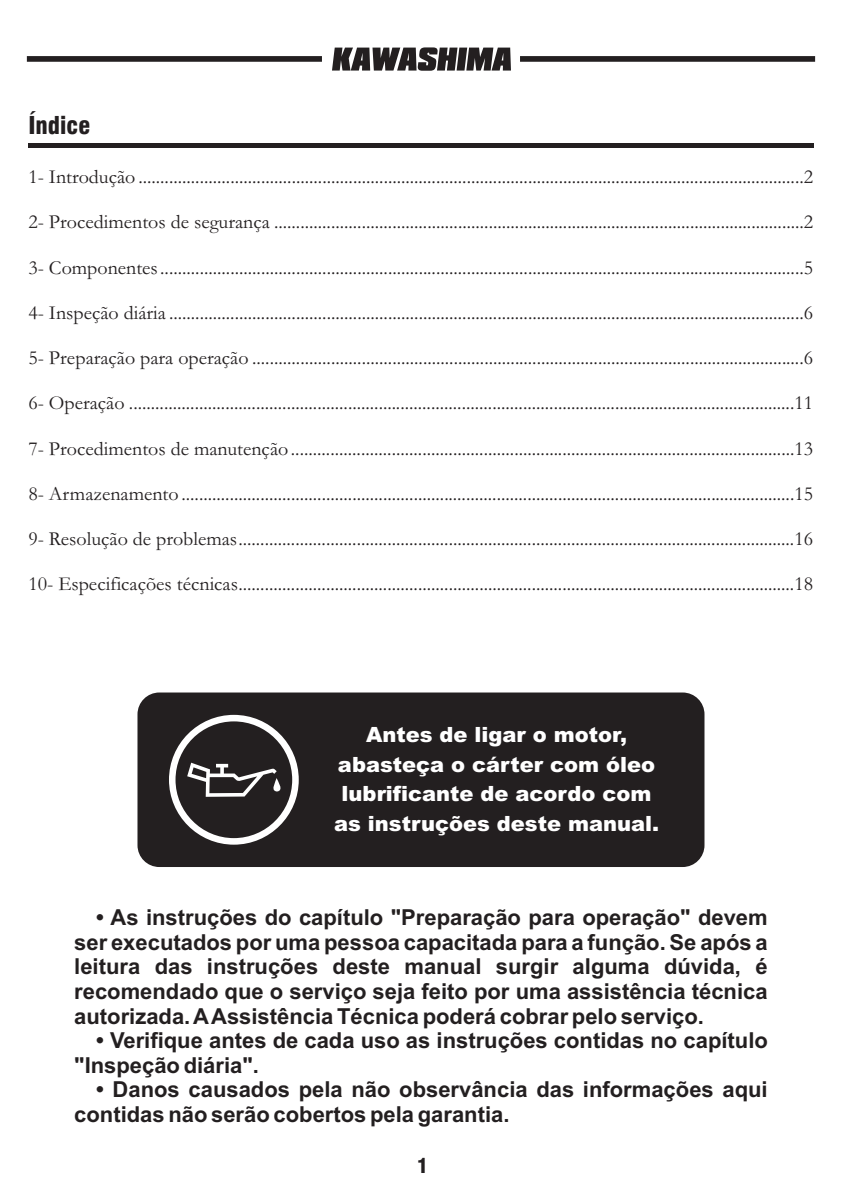
<style>
.page{position:relative;width:842px;height:1191px;background:#fff}
.page>*{position:absolute;margin:0;border:0;box-sizing:border-box;transform-origin:0 0}
.t1{font:900 condensed 24px "Swiss 721 BT";color:#231f20}
.t2{font:700 22px/24.6px "Arial";color:#231f20}
.t3{font:900 21px/29.6px "Arial";color:#fff;text-align:center}
.t4{font:20px "Garamond";color:#231f20}
.t5{font:900 condensed 20px "Swiss 721 BT";color:#231f20}
</style>
<div class="page">
<hr style="left:28px;top:144px;width:786px;height:4px;background:#231f20">
<svg style="left:27px;top:47px;width:788px;height:24px"></svg>
<div style="left:137px;top:692px;width:567px;height:175px;background:#231f20;border-radius:22px"></div>
<svg style="left:169px;top:715px;width:130px;height:129px"></svg>
<p class="t1" style="left:28px;top:116px;width:64px">Índice</p>
<p class="t4" style="left:28px;top:170px;width:786px">1- Introdução ........................................................................................................................................................2</p>
<p class="t4" style="left:28px;top:215px;width:786px">2- Procedimentos de segurança .........................................................................................................................2</p>
<p class="t4" style="left:28px;top:261px;width:786px">3- Componentes...................................................................................................................................................5</p>
<p class="t4" style="left:28px;top:306px;width:786px">4- Inspeção diária .................................................................................................................................................6</p>
<p class="t4" style="left:28px;top:351px;width:786px">5- Preparação para operação ..............................................................................................................................6</p>
<p class="t4" style="left:28px;top:396px;width:786px">6- Operação ........................................................................................................................................................11</p>
<p class="t4" style="left:28px;top:441px;width:786px">7- Procedimentos de manutenção ...................................................................................................................13</p>
<p class="t4" style="left:28px;top:487px;width:786px">8- Armazenamento ............................................................................................................................................15</p>
<p class="t4" style="left:28px;top:532px;width:786px">9- Resolução de problemas...............................................................................................................................16</p>
<p class="t4" style="left:28px;top:577px;width:786px">10- Especificações técnicas...............................................................................................................................18</p>
<p class="t3" style="left:334px;top:722px;width:327px">Antes de ligar o motor, abasteça o cárter com óleo lubrificante de acordo com as instruções deste manual.</p>
<p class="t2" style="left:74px;top:907px;width:695px;text-align:justify;text-indent:22px">• As instruções do capítulo "Preparação para operação" devem ser executados por uma pessoa capacitada para a função. Se após a leitura das instruções deste manual surgir alguma dúvida, é recomendado que o serviço seja feito por uma assistência técnica autorizada. AAssistência Técnica poderá cobrar pelo serviço.</p>
<p class="t2" style="left:74px;top:1030px;width:695px;text-indent:22px">• Verifique antes de cada uso as instruções contidas no capítulo "Inspeção diária".</p>
<p class="t2" style="left:74px;top:1079px;width:695px;text-indent:22px">• Danos causados pela não observância das informações aqui contidas não serão cobertos pela garantia.</p>
<p class="t5" style="left:417px;top:1157px;width:12px">1</p>
</div>
